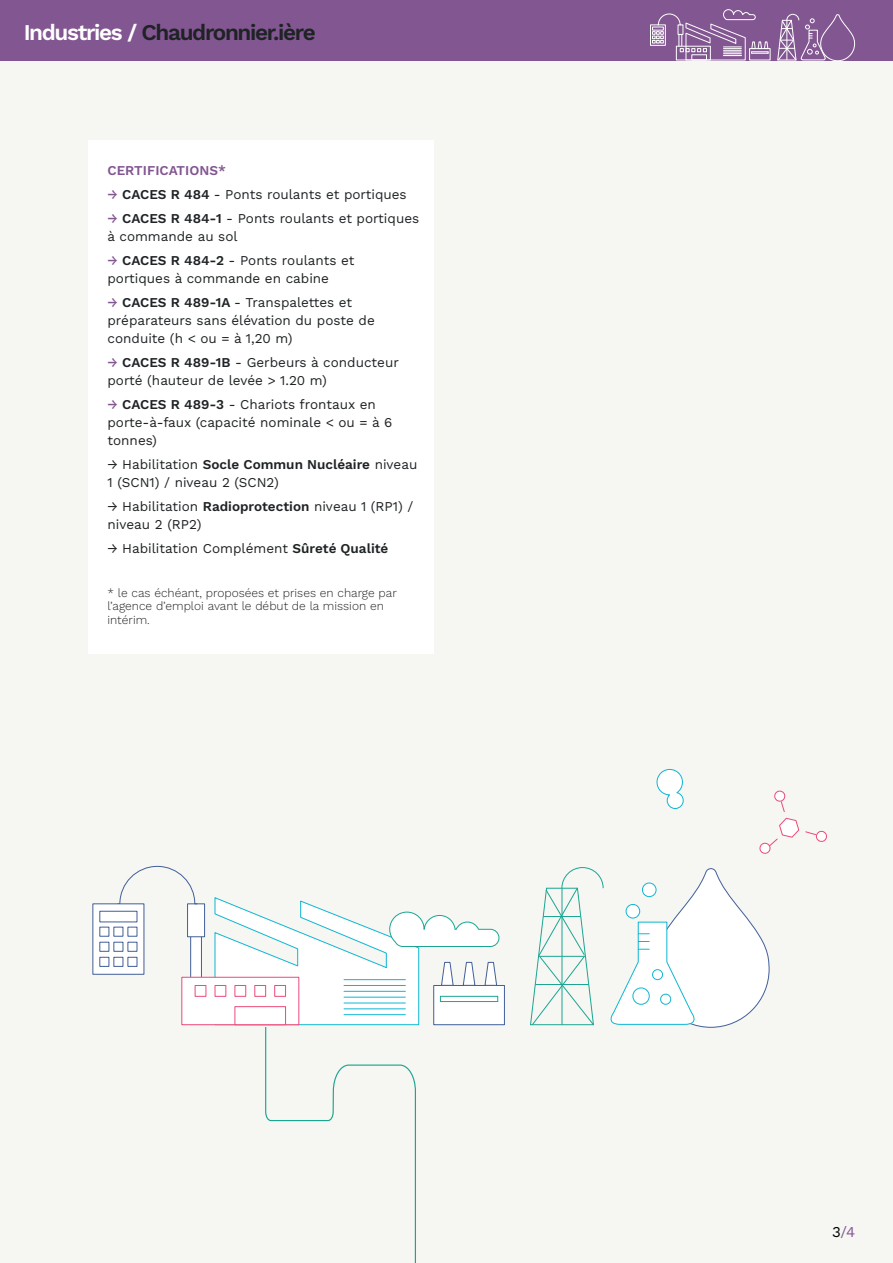
<style>
.page{position:relative;width:893px;height:1263px;background:#fff}
.page>*{position:absolute;margin:0;border:0;box-sizing:border-box;transform-origin:0 0}
.t1{font:600 22.5px "Work Sans";letter-spacing:-.06em;color:#1f2325}
.t2{font:15px "Work Sans";color:#825691}
.t3{font:13.5px/18px "Work Sans";color:#1f2325}
.t4{font:600 13.5px "Work Sans";color:#825691}
.t5{font:300 12px/13.5px "Work Sans";color:#1f2325}
.s1{color:#fff}
.s2{font-weight:500;color:#825691}
.s3{font-weight:600}
.s4{color:#000001}
</style>
<div class="page">
<div style="left:0;top:0;width:892px;height:1263px;background:#f6f6f3"></div>
<div style="left:88px;top:140px;width:345px;height:513px;background:#fff"></div>
<div style="left:0;top:0;width:892px;height:61px;background:#825691"></div>
<div style="left:749px;top:48px;width:22px;height:12px;border:1px solid #fff"></div>
<svg style="left:777px;top:13px;width:78px;height:48px"></svg>
<div style="left:650px;top:24px;width:16px;height:22px;border:1px solid #fff"></div>
<svg style="left:652px;top:9px;width:117px;height:52px"></svg>
<div style="left:691px;top:54px;width:16px;height:6px;border:1px solid #fff"></div>
<div style="left:433px;top:985px;width:72px;height:40px;background:#fff;border:1px solid #415f99"></div>
<svg style="left:530px;top:867px;width:240px;height:161px"></svg>
<div style="left:652px;top:970px;width:10px;height:10px;background:#fff;border-radius:50%"></div>
<div style="left:652px;top:969px;width:11px;height:11px;border:1px solid #0fb7d3;border-radius:50%"></div>
<div style="left:633px;top:988px;width:16px;height:16px;background:#fff;border-radius:50%"></div>
<div style="left:632px;top:987px;width:18px;height:18px;border:1px solid #0fb7d3;border-radius:50%"></div>
<div style="left:661px;top:994px;width:10px;height:10px;background:#fff;border-radius:50%"></div>
<div style="left:660px;top:994px;width:11px;height:11px;border:1px solid #0fb7d3;border-radius:50%"></div>
<div style="left:626px;top:904px;width:14px;height:14px;background:#fff;border-radius:50%"></div>
<div style="left:626px;top:904px;width:14px;height:14px;border:1px solid #0fb7d3;border-radius:50%"></div>
<div style="left:642px;top:883px;width:14px;height:14px;background:#fff;border-radius:50%"></div>
<div style="left:642px;top:882px;width:14px;height:15px;border:1px solid #0fb7d3;border-radius:50%"></div>
<svg style="left:656px;top:769px;width:28px;height:40px"></svg>
<svg style="left:759px;top:790px;width:68px;height:64px"></svg>
<div style="left:190px;top:906px;width:12px;height:71px;background:#fff;border:1px solid #415f99"></div>
<div style="left:187px;top:903px;width:18px;height:34px;background:#fff;border:1px solid #415f99"></div>
<svg style="left:119px;top:865px;width:79px;height:40px"></svg>
<svg style="left:92px;top:903px;width:52px;height:72px;fill:#fff"></svg>
<div style="left:99px;top:927px;width:10px;height:10px;background:#fff;border:1px solid #415f99"></div>
<div style="left:113px;top:927px;width:10px;height:10px;background:#fff;border:1px solid #415f99"></div>
<div style="left:127px;top:927px;width:10px;height:10px;background:#fff;border:1px solid #415f99"></div>
<div style="left:99px;top:942px;width:10px;height:10px;background:#fff;border:1px solid #415f99"></div>
<div style="left:113px;top:942px;width:10px;height:10px;background:#fff;border:1px solid #415f99"></div>
<div style="left:127px;top:942px;width:10px;height:10px;background:#fff;border:1px solid #415f99"></div>
<div style="left:99px;top:957px;width:10px;height:10px;background:#fff;border:1px solid #415f99"></div>
<div style="left:113px;top:957px;width:10px;height:10px;background:#fff;border:1px solid #415f99"></div>
<div style="left:127px;top:957px;width:10px;height:10px;background:#fff;border:1px solid #415f99"></div>
<div style="left:99px;top:911px;width:38px;height:11px;background:#fff;border:1px solid #415f99"></div>
<div style="left:181px;top:977px;width:118px;height:48px;background:#fff;border:1px solid #ec4a7a"></div>
<div style="left:195px;top:985px;width:11px;height:12px;background:#fff;border:1px solid #ec4a7a"></div>
<svg style="left:214px;top:897px;width:286px;height:366px"></svg>
<h1 class="t1" style="left:24px;top:16px;width:294px"><span class="s1">Industries /</span> Chaudronnier.ière</h1>
<p class="t4" style="left:108px;top:160px;width:120px">CERTIFICATIONS*</p>
<p class="t3" style="left:108px;top:185px;width:301px"><span class="s2">→</span> <span class="s3">CACES R 484</span> - Ponts roulants et portiques</p>
<p class="t3" style="left:108px;top:209px;width:313px"><span class="s2">→</span> <span class="s3">CACES R 484-1</span> - Ponts roulants et portiques à commande au sol</p>
<p class="t3" style="left:108px;top:251px;width:248px"><span class="s2">→</span> <span class="s3">CACES R 484-2</span> - Ponts roulants et portiques à commande en cabine</p>
<p class="t3" style="left:108px;top:293px;width:269px"><span class="s2">→</span> <span class="s3">CACES R 489-1A</span> - Transpalettes et préparateurs sans élévation du poste de conduite (h &lt; ou = à 1,20 m)</p>
<p class="t3" style="left:108px;top:353px;width:293px"><span class="s2">→</span> <span class="s3">CACES R 489-1B</span> - Gerbeurs à conducteur porté (hauteur de levée &gt; 1.20 m)</p>
<p class="t3" style="left:108px;top:395px;width:286px"><span class="s2">→</span> <span class="s3">CACES R 489-3</span> - Chariots frontaux en porte-à-faux (capacité nominale &lt; ou = à 6 tonnes)</p>
<p class="t3" style="left:108px;top:455px;width:311px">→ Habilitation <span class="s3">Socle Commun Nucléaire</span> niveau<br>1 (SCN1) / niveau 2 (SCN2)</p>
<p class="t3" style="left:108px;top:497px;width:307px">→ Habilitation <span class="s3">Radioprotection</span> niveau 1 (RP1) / niveau 2 (RP2)</p>
<p class="t3" style="left:108px;top:539px;width:282px">→ Habilitation Complément <span class="s3">Sûreté Qualité</span></p>
<p class="t5" style="left:108px;top:585px;width:291px">* le cas échéant, proposées et prises en charge par l’agence d’emploi avant le début de la mission en intérim.</p>
<p class="t2" style="left:832px;top:1220px;width:25px"><span class="s4">3</span>/4</p>
</div>
